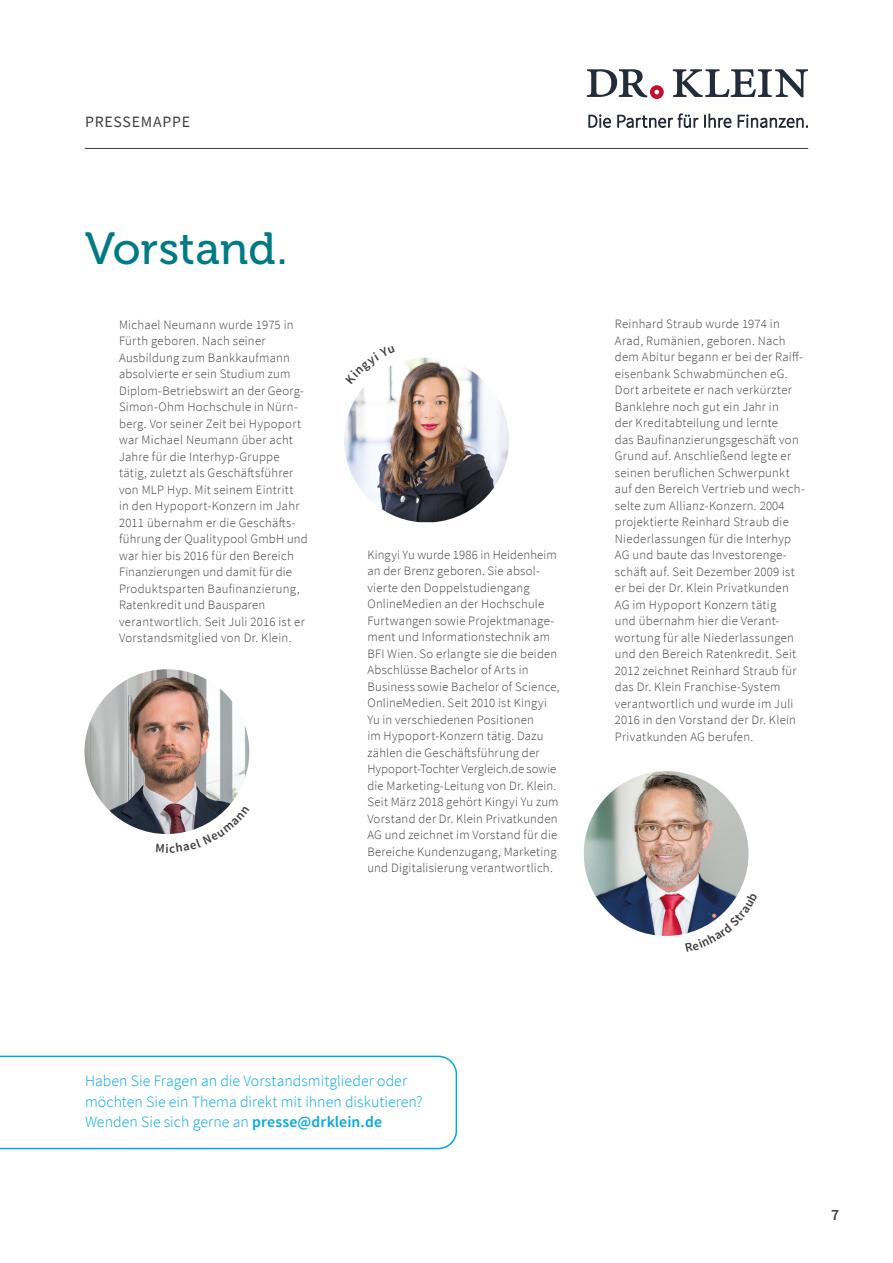
<style>
.page{position:relative;width:893px;height:1263px;background:#fff}
.page>*{position:absolute;margin:0;border:0;box-sizing:border-box;transform-origin:0 0}
.t1{font:45px "Museo 500";letter-spacing:.005em;color:#007a84}
.t2{font:300 15.75px/20.2px "Source Sans Pro";letter-spacing:.005em;color:#00a8e0}
.t3{font:15.75px "Source Sans Pro";letter-spacing:.05em;color:#3e3e3f}
.t4{font:600 15.75px "Source Sans Pro";color:#3e3e3f}
.t5{font:300 12.75px/16.5px "Source Sans Pro";letter-spacing:.02em;color:#3e3e3f}
.s1{font-weight:600}
</style>
<div class="page">
<svg style="left:0;top:1055px;width:457px;height:94px"></svg>
<svg style="left:587px;top:69px;width:77px;height:30px"></svg>
<svg style="left:673px;top:69px;width:135px;height:28px"></svg>
<svg style="left:589px;top:115px;width:22px;height:13px"></svg>
<svg style="left:617px;top:114px;width:81px;height:14px"></svg>
<svg style="left:704px;top:114px;width:27px;height:14px"></svg>
<svg style="left:738px;top:115px;width:70px;height:13px"></svg>
<hr style="left:85px;top:148px;width:723px;height:1px;background:#3e3e3f">
<img style="left:344px;top:358px;width:165px;height:164px;border-radius:81px">
<img style="left:85px;top:669px;width:164px;height:165px;border-radius:82px">
<img style="left:584px;top:771px;width:164px;height:165px;border-radius:82px">
<svg style="left:366px;top:364px;width:29px;height:20px"></svg>
<svg style="left:156px;top:806px;width:73px;height:28px"></svg>
<svg style="left:685px;top:891px;width:55px;height:43px"></svg>
<p class="t3" style="left:85px;top:112px;width:107px">PRESSEMAPPE</p>
<h1 class="t1" style="left:85px;top:223px;width:204px">Vorstand.</h1>
<p class="t5" style="left:119px;top:316px;width:190px">Michael Neumann wurde 1975 in<br>Fürth geboren. Nach seiner<br>Ausbildung zum Bankkaufmann absolvierte er sein Studium zum<br>Diplom-Betriebswirt an der Georg-<br>Simon-Ohm Hochschule in Nürn&shy;berg. Vor seiner Zeit bei Hypoport war Michael Neumann über acht<br>Jahre für die Interhyp-Gruppe tätig, zuletzt als Geschäftsführer von MLP Hyp. Mit seinem Eintritt<br>in den Hypoport-Konzern im Jahr<br>2011 übernahm er die Geschäfts&shy;führung der Qualitypool GmbH und war hier bis 2016 für den Bereich<br>Finanzierungen und damit für die<br>Produktsparten Baufinanzierung,<br>Ratenkredit und Bausparen verantwortlich. Seit Juli 2016 ist er<br>Vorstandsmitglied von Dr. Klein.</p>
<p class="t5" style="left:367px;top:546px;width:194px">Kingyi Yu wurde 1986 in Heidenheim an der Brenz geboren. Sie absol&shy;vierte den Doppelstudiengang OnlineMedien an der Hochschule Furtwangen sowie Projektmanage&shy;ment und Informationstechnik am BFI Wien. So erlangte sie die beiden Abschlüsse Bachelor of Arts in Business sowie Bachelor of Science, OnlineMedien. Seit 2010 ist Kingyi Yu in verschiedenen Positionen<br>im Hypoport-Konzern tätig. Dazu zählen die Geschäftsführung der Hypoport-Tochter Vergleich.de sowie die Marketing-Leitung von Dr. Klein.<br>Seit März 2018 gehört Kingyi Yu zum Vorstand der Dr. Klein Privatkunden AG und zeichnet im Vorstand für die Bereiche Kundenzugang, Marketing und Digitalisierung verantwortlich.</p>
<p class="t5" style="left:615px;top:316px;width:191px">Reinhard Straub wurde 1974 in<br>Arad, Rumänien, geboren. Nach dem Abitur begann er bei der Raiff&shy;eisenbank Schwabmünchen eG.<br>Dort arbeitete er nach verkürzter<br>Banklehre noch gut ein Jahr in<br>der Kreditabteilung und lernte<br>das Baufinanzierungsgeschäft von<br>Grund auf. Anschließend legte er seinen beruflichen Schwerpunkt auf den Bereich Vertrieb und wech&shy;selte zum Allianz-Konzern. 2004 projektierte Reinhard Straub die<br>Niederlassungen für die Interhyp<br>AG und baute das Investorenge&shy;schäft auf. Seit Dezember 2009 ist er bei der Dr. Klein Privatkunden<br>AG im Hypoport Konzern tätig<br>und übernahm hier die Verant&shy;wortung für alle Niederlassungen und den Bereich Ratenkredit. Seit<br>2012 zeichnet Reinhard Straub für das Dr. Klein Franchise-System verantwortlich und wurde im Juli<br>2016 in den Vorstand der Dr. Klein<br>Privatkunden AG berufen.</p>
<p class="t2" style="left:85px;top:1071px;width:339px">Haben Sie Fragen an die Vorstandsmitglieder oder möchten Sie ein Thema direkt mit ihnen diskutieren?<br>Wenden Sie sich gerne an <span class="s1">presse@drklein.de</span></p>
<p class="t4" style="left:831px;top:1204px;width:10px">7</p>
</div>
